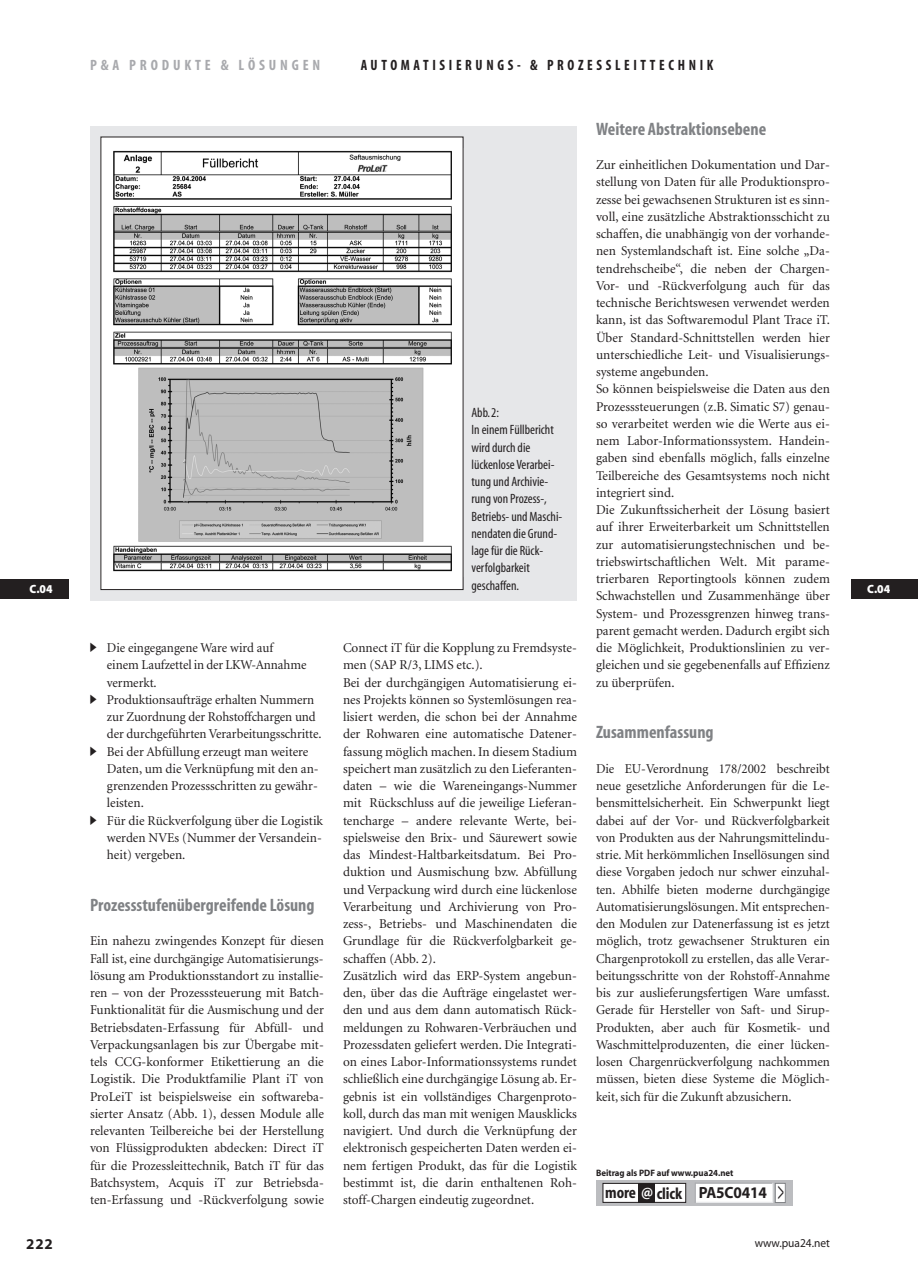
<style>
.page{position:relative;width:918px;height:1287px;background:#fff}
.page>*{position:absolute;margin:0;border:0;box-sizing:border-box;transform-origin:0 0}
.t1{font:18px "Myriad MM 700 300";color:#808285}
.t2{font:700 condensed 16.5px "Myriad";letter-spacing:-.01em;color:#231f20;scale:.95 1}
.t3{font:15px "Myriad MM 700 300";letter-spacing:.255em;color:#231f20;scale:.95 1}
.t4{font:15px "Myriad MM 700 300";letter-spacing:.255em;color:#a8a9ad}
.t5{font:700 15px "Myriad";color:#231f20}
.t6{font:13.5px/17.2px "Minion";color:#231f20}
.t7{font:13.5px/17.2px "Minion";color:#231f20;scale:.96 1}
.t8{font:13.5px/17.2px "Myriad MM 400 300";color:#231f20}
.t9{font:12px "Myriad";color:#231f20;scale:.95 1}
.t10{font:900 12px "Myriad";color:#fff;scale:.95 1}
.t11{font:700 9.3px "Myriad";color:#231f20;scale:.95 1}
.s1{font-stretch:normal;color:#fff}
.s2{font-stretch:normal;font-size:16.2px}
.s3{font-family:"Helvetica Neue";font-weight:400;font-stretch:normal;font-size:25.95px}
</style>
<div class="page">
<div style="left:1px;top:580px;width:68px;height:19px;background:#231f20"></div>
<div style="left:851px;top:580px;width:67px;height:19px;background:#231f20"></div>
<div style="left:90px;top:126px;width:487px;height:474px;background:#e6e7e9"></div>
<div style="left:101px;top:137px;width:362px;height:453px;background:#fff"></div>
<img style="left:113px;top:150px;width:339px;height:422px">
<svg style="left:596px;top:1180px;width:197px;height:25px;background:#b8b9bc"></svg>
<div style="left:695px;top:1183px;width:78px;height:20px;background:#fff"></div>
<div style="left:775px;top:1183px;width:10px;height:20px;background:#fff"></div>
<div style="left:775px;top:1183px;width:10px;height:20px;border:1px solid #808285"></div>
<hr style="left:695px;top:1183px;width:78px;height:1px;background:#a8a9ad">
<hr style="left:695px;top:1202px;width:78px;height:1px;background:#e6e7e9">
<svg style="left:695px;top:1184px;width:1px;height:19px"></svg>
<svg style="left:772px;top:1183px;width:1px;height:19px"></svg>
<div style="left:603px;top:1183px;width:83px;height:19px;background:#fff"></div>
<div style="left:603px;top:1183px;width:83px;height:20px;border:1px solid #231f20"></div>
<div style="left:639px;top:1183px;width:16px;height:20px;background:#231f20"></div>
<p class="t10" style="left:30px;top:584px;width:26px">C.04</p>
<p class="t5" style="left:26px;top:1238px;width:28px">222</p>
<p class="t4" style="left:90px;top:59px;width:232px">P&amp;A PRODUKTE &amp; LÖSUNGEN</p>
<p class="t3" style="left:361px;top:59px;width:373px">AUTOMATISIERUNGS- &amp; PROZESSLEITTECHNIK</p>
<p class="t7" style="left:107px;top:640px;width:227px">Die eingegangene Ware wird auf<br>einem Laufzettel in der LKW-Annahme vermerkt.<br>Produktionsaufträge erhalten Nummern zur Zuordnung der Rohstoffchargen und der durchgeführten Verarbeitungsschritte.<br>Bei der Abfüllung erzeugt man weitere<br>Daten, um die Verknüpfung mit den an&shy;grenzenden Prozessschritten zu gewähr&shy;leisten.<br>Für die Rückverfolgung über die Logistik werden NVEs (Nummer der Versandein&shy;heit) vergeben.</p>
<h1 class="t1" style="left:90px;top:898px;width:226px">Prozessstufenübergreifende Lösung</h1>
<p class="t6" style="left:90px;top:934px;width:235px;text-align:justify">Ein nahezu zwingendes Konzept für diesen Fall ist, eine durchgängige Automatisierungs&shy;lösung am Produktionsstandort zu installie&shy;ren – von der Prozesssteuerung mit Batch-Funktionalität für die Ausmischung und der Betriebsdaten-Erfassung für Abfüll- und Verpackungsanlagen bis zur Übergabe mit&shy;tels CCG-konformer Etikettierung an die Logistik. Die Produktfamilie Plant iT von ProLeiT ist beispielsweise ein softwareba&shy;sierter Ansatz (Abb. 1), dessen Module alle relevanten Teilbereiche bei der Herstellung von Flüssigprodukten abdecken: Direct iT für die Prozessleittechnik, Batch iT für das Batchsystem, Acquis iT zur Betriebsda&shy;ten-Erfassung und -Rückverfolgung sowie</p>
<p class="t8" style="left:472px;top:405px;width:92px">Abb.2:<br>In einem Füllbericht wird durch die lückenlose Verarbei&shy;tung und Archivie&shy;rung von Prozess-,<br>Betriebs- und Maschi&shy;nendaten die Grund&shy;lage für die Rück&shy;verfolgbarkeit geschaffen.</p>
<p class="t6" style="left:343px;top:640px;width:235px">Connect iT für die Kopplung zu Fremdsyste&shy;men (SAP R/3, LIMS etc.).<br>Bei der durchgängigen Automatisierung ei&shy;nes Projekts können so Systemlösungen rea&shy;lisiert werden, die schon bei der Annahme der Rohwaren eine automatische Datener&shy;fassung möglich machen. In diesem Stadium speichert man zusätzlich zu den Lieferanten&shy;daten – wie die Wareneingangs-Nummer mit Rückschluss auf die jeweilige Lieferan&shy;tencharge – andere relevante Werte, bei&shy;spielsweise den Brix- und Säurewert sowie das Mindest-Haltbarkeitsdatum. Bei Pro&shy;duktion und Ausmischung bzw. Abfüllung und Verpackung wird durch eine lückenlose Verarbeitung und Archivierung von Pro&shy;zess-, Betriebs- und Maschinendaten die Grundlage für die Rückverfolgbarkeit ge&shy;schaffen (Abb. 2).<br>Zusätzlich wird das ERP-System angebun&shy;den, über das die Aufträge eingelastet wer&shy;den und aus dem dann automatisch Rück&shy;meldungen zu Rohwaren-Verbräuchen und Prozessdaten geliefert werden. Die Integrati&shy;on eines Labor-Informationssystems rundet schließlich eine durchgängige Lösung ab. Er&shy;gebnis ist ein vollständiges Chargenproto&shy;koll, durch das man mit wenigen Mausklicks navigiert. Und durch die Verknüpfung der elektronisch gespeicherten Daten werden ei&shy;nem fertigen Produkt, das für die Logistik bestimmt ist, die darin enthaltenen Roh&shy;stoff-Chargen eindeutig zugeordnet.</p>
<h1 class="t1" style="left:596px;top:122px;width:172px">Weitere Abstraktionsebene</h1>
<p class="t6" style="left:596px;top:157px;width:235px">Zur einheitlichen Dokumentation und Dar&shy;stellung von Daten für alle Produktionspro&shy;zesse bei gewachsenen Strukturen ist es sinn&shy;voll, eine zusätzliche Abstraktionsschicht zu schaffen, die unabhängig von der vorhande&shy;nen Systemlandschaft ist. Eine solche „Da&shy;tendrehscheibe“, die neben der Chargen-Vor- und -Rückverfolgung auch für das technische Berichtswesen verwendet werden kann, ist das Softwaremodul Plant Trace iT.<br>Über Standard-Schnittstellen werden hier unterschiedliche Leit- und Visualisierungs&shy;systeme angebunden.<br>So können beispielsweise die Daten aus den Prozesssteuerungen (z.B. Simatic S7) genau&shy;so verarbeitet werden wie die Werte aus ei&shy;nem Labor-Informationssystem. Handein&shy;gaben sind ebenfalls möglich, falls einzelne Teilbereiche des Gesamtsystems noch nicht integriert sind.<br>Die Zukunftssicherheit der Lösung basiert auf ihrer Erweiterbarkeit um Schnittstellen zur automatisierungstechnischen und be&shy;triebswirtschaftlichen Welt. Mit parame&shy;trierbaren Reportingtools können zudem Schwachstellen und Zusammenhänge über System- und Prozessgrenzen hinweg trans&shy;parent gemacht werden. Dadurch ergibt sich die Möglichkeit, Produktionslinien zu ver&shy;gleichen und sie gegebenenfalls auf Effizienz zu überprüfen.</p>
<h1 class="t1" style="left:596px;top:726px;width:119px">Zusammenfassung</h1>
<p class="t7" style="left:596px;top:761px;width:245px;text-align:justify">Die EU-Verordnung 178/2002 beschreibt neue gesetzliche Anforderungen für die Le&shy;bensmittelsicherheit. Ein Schwerpunkt liegt dabei auf der Vor- und Rückverfolgbarkeit von Produkten aus der Nahrungsmittelindu&shy;strie. Mit herkömmlichen Insellösungen sind diese Vorgaben jedoch nur schwer einzuhal&shy;ten. Abhilfe bieten moderne durchgängige Automatisierungslösungen. Mit entsprechen&shy;den Modulen zur Datenerfassung ist es jetzt möglich, trotz gewachsener Strukturen ein Chargenprotokoll zu erstellen, das alle Verar&shy;beitungsschritte von der Rohstoff-Annahme bis zur auslieferungsfertigen Ware umfasst.<br>Gerade für Hersteller von Saft- und Sirup-Produkten, aber auch für Kosmetik- und Waschmittelproduzenten, die einer lücken&shy;losen Chargenrückverfolgung nachkommen müssen, bieten diese Systeme die Möglich&shy;keit, sich für die Zukunft abzusichern.</p>
<p class="t11" style="left:596px;top:1170px;width:146px">Beitrag als PDF auf www.pua24.net</p>
<p class="t2" style="left:605px;top:1188px;width:190px">more <span class="s1">@</span> click <span class="s2">PA5C0414</span> <span class="s3">&gt;</span></p>
<p class="t9" style="left:755px;top:1238px;width:81px">www.pua24.net</p>
<p class="t10" style="left:867px;top:584px;width:26px">C.04</p>
</div>
